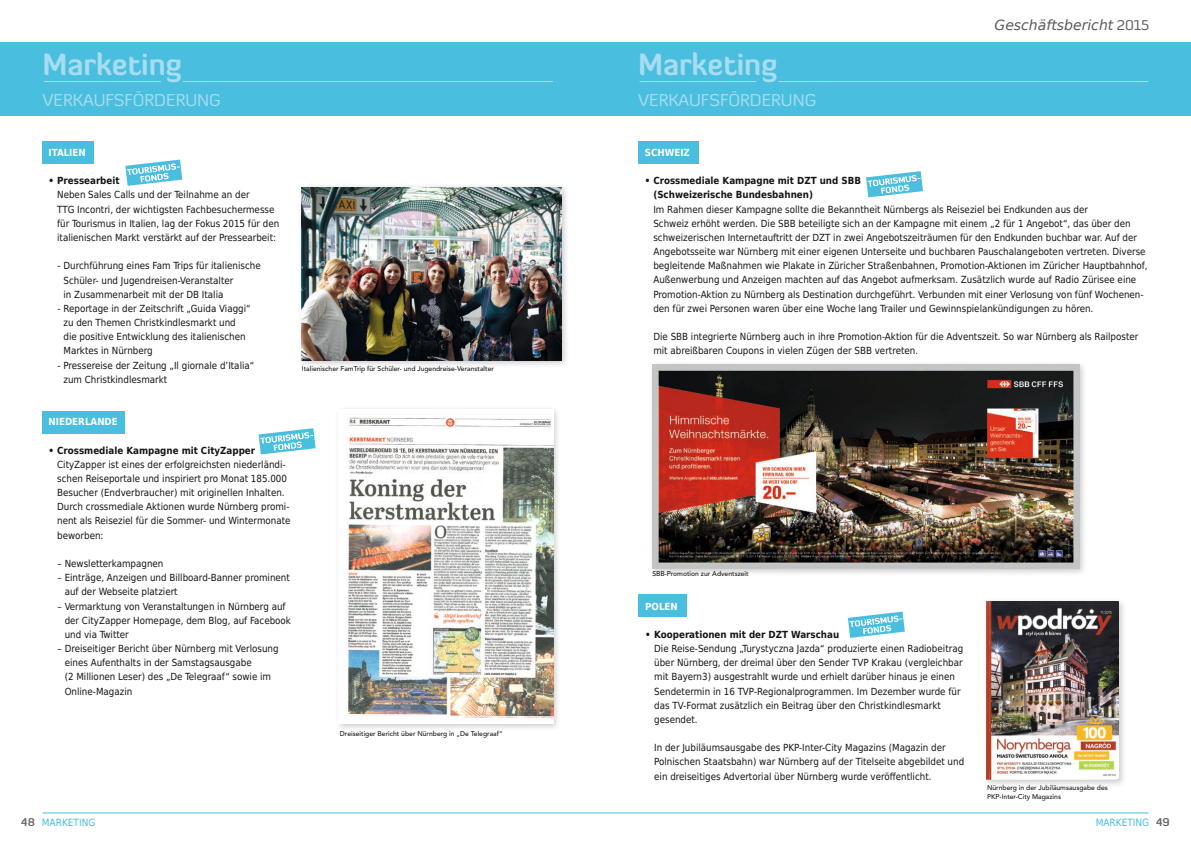
<style>
.page{position:relative;width:1191px;height:842px;background:#fff}
.page>*{position:absolute;margin:0;border:0;box-sizing:border-box;transform-origin:0 0}
.t1{font:700 30px "Diavlo";color:#a7ddf0}
.t2{font:17px "Diavlo";color:#a7ddf0}
.t3{font:italic 14px "DejaVu Sans";color:#5a5a5a}
.t4{font:10px "DejaVu Sans Condensed";color:#49bedf}
.t5{font:9.8px/14.2px "DejaVu Sans Condensed";color:#131413}
.t6{font:700 9.8px/14.2px "DejaVu Sans Condensed";color:#131413}
.t7{font:700 9.8px "DejaVu Sans Condensed";color:#fff}
.t8{font:500 6.9px/9px "Avenir";color:#131413}
.s1{font-family:"Diavlo";font-style:normal}
.s2{font-family:"Diavlo";font-weight:700;font-size:11px;color:#686867}
</style>
<div class="page">
<div style="left:43px;top:141px;width:51px;height:23px;background:#49bedf"></div>
<div style="left:43px;top:411px;width:82px;height:23px;background:#49bedf"></div>
<div style="left:638px;top:594px;width:48px;height:22px;background:#49bedf"></div>
<div style="left:638px;top:141px;width:60px;height:23px;background:#49bedf"></div>
<hr style="left:43px;top:812px;width:1105px;height:1px;background:#49bedf">
<div style="left:0;top:43px;width:1191px;height:73px;background:#49bedf"></div>
<hr style="left:639px;top:81px;width:117px;height:1px;background:#a7ddf0">
<hr style="left:44px;top:81px;width:117px;height:1px;background:#a7ddf0">
<hr style="left:778px;top:81px;width:370px;height:1px;background:#a7ddf0">
<hr style="left:183px;top:81px;width:370px;height:1px;background:#a7ddf0">
<svg style="left:125px;top:160px;width:57px;height:26px"></svg>
<svg style="left:259px;top:428px;width:56px;height:26px"></svg>
<svg style="left:866px;top:171px;width:57px;height:26px"></svg>
<svg style="left:848px;top:612px;width:57px;height:26px"></svg>
<div style="left:298px;top:183px;width:271px;height:185px;background:#131413;opacity:.22"></div>
<img style="left:302px;top:187px;width:259px;height:173px">
<div style="left:335px;top:405px;width:226px;height:327px;background:#131413;opacity:.22"></div>
<img style="left:339px;top:409px;width:214px;height:315px">
<div style="left:648px;top:361px;width:439px;height:216px;background:#131413;opacity:.22"></div>
<img style="left:652px;top:365px;width:427px;height:203px">
<div style="left:982px;top:598px;width:144px;height:190px;background:#131413;opacity:.22"></div>
<img style="left:986px;top:602px;width:132px;height:178px">
<h1 class="t1" style="left:43px;top:45px;width:141px">Marketing</h1>
<h1 class="t1" style="left:638px;top:45px;width:141px">Marketing</h1>
<h2 class="t2" style="left:43px;top:89px;width:180px">VERKAUFSFÖRDERUNG</h2>
<h2 class="t2" style="left:638px;top:89px;width:180px">VERKAUFSFÖRDERUNG</h2>
<h3 class="t3" style="left:994px;top:15px;width:156px">Geschäftsbericht <span class="s1">2015</span></h3>
<p class="t7" style="left:49px;top:144px;width:39px">ITALIEN</p>
<p class="t6" style="left:49px;top:173px;width:73px">• Pressearbeit</p>
<p class="t5" style="left:57px;top:187px;width:224px">Neben Sales Calls und der Teilnahme an der<br>TTG Incontri, der wichtigsten Fachbesuchermesse für Tourismus in Italien, lag der Fokus 2015 für den italienischen Markt verstärkt auf der Pressearbeit:</p>
<p class="t5" style="left:63px;top:258px;width:199px;text-indent:-6px">- Durchführung eines Fam Trips für italienische<br>Schüler- und Jugendreisen-Veranstalter<br>in Zusammenarbeit mit der DB Italia</p>
<p class="t5" style="left:63px;top:301px;width:189px;text-indent:-6px">- Reportage in der Zeitschrift „Guida Viaggi“ zu den Themen Christkindlesmarkt und die positive Entwicklung des italienischen Marktes in Nürnberg</p>
<p class="t5" style="left:63px;top:357px;width:192px;text-indent:-6px">- Pressereise der Zeitung „Il giornale d’Italia“ zum Christkindlesmarkt</p>
<p class="t7" style="left:49px;top:414px;width:71px">NIEDERLANDE</p>
<p class="t6" style="left:49px;top:443px;width:208px">• Crossmediale Kampagne mit CityZapper</p>
<p class="t5" style="left:57px;top:457px;width:235px">CityZapper ist eines der erfolgreichsten niederländi&shy;schen Reiseportale und inspiriert pro Monat 185.000<br>Besucher (Endverbraucher) mit originellen Inhalten.<br>Durch crossmediale Aktionen wurde Nürnberg promi&shy;nent als Reiseziel für die Sommer- und Wintermonate beworben:</p>
<p class="t5" style="left:58px;top:556px;width:107px">– Newsletterkampagnen</p>
<p class="t5" style="left:65px;top:570px;width:227px;text-indent:-7px">– Einträge, Anzeigen und Billboard-Banner prominent auf der Webseite platziert</p>
<p class="t5" style="left:65px;top:598px;width:228px;text-indent:-7px">– Vermarktung von Veranstaltungen in Nürnberg auf der CityZapper Homepage, dem Blog, auf Facebook und via Twitter</p>
<p class="t5" style="left:65px;top:641px;width:215px;text-indent:-7px">– Dreiseitiger Bericht über Nürnberg mit Verlosung eines Aufenthalts in der Samstagsausgabe<br>(2 Millionen Leser) des „De Telegraaf“ sowie im Online-Magazin</p>
<p class="t8" style="left:302px;top:364px;width:194px">Italienischer FamTrip für Schüler- und Jugendreise-Veranstalter</p>
<p class="t8" style="left:340px;top:730px;width:164px">Dreiseitiger Bericht über Nürnberg in „De Telegraaf“</p>
<p class="t7" style="left:645px;top:144px;width:47px">SCHWEIZ</p>
<p class="t6" style="left:653px;top:173px;width:209px;text-indent:-9px">• Crossmediale Kampagne mit DZT und SBB (Schweizerische Bundesbahnen)</p>
<p class="t5" style="left:653px;top:201px;width:496px">Im Rahmen dieser Kampagne sollte die Bekanntheit Nürnbergs als Reiseziel bei Endkunden aus der<br>Schweiz erhöht werden. Die SBB beteiligte sich an der Kampagne mit einem „2 für 1 Angebot“, das über den schweizerischen Internetauftritt der DZT in zwei Angebotszeiträumen für den Endkunden buchbar war. Auf der Angebotsseite war Nürnberg mit einer eigenen Unterseite und buchbaren Pauschalangeboten vertreten. Diverse begleitende Maßnahmen wie Plakate in Züricher Straßenbahnen, Promotion-Aktionen im Züricher Hauptbahnhof, Außenwerbung und Anzeigen machten auf das Angebot aufmerksam. Zusätzlich wurde auf Radio Zürisee eine Promotion-Aktion zu Nürnberg als Destination durchgeführt. Verbunden mit einer Verlosung von fünf Wochenen&shy;den für zwei Personen waren über eine Woche lang Trailer und Gewinnspielankündigungen zu hören.</p>
<p class="t5" style="left:653px;top:329px;width:486px">Die SBB integrierte Nürnberg auch in ihre Promotion-Aktion für die Adventszeit. So war Nürnberg als Railposter mit abreißbaren Coupons in vielen Zügen der SBB vertreten.</p>
<p class="t8" style="left:652px;top:569px;width:98px">SBB-Promotion zur Adventszeit</p>
<p class="t7" style="left:645px;top:598px;width:34px">POLEN</p>
<p class="t6" style="left:645px;top:627px;width:196px">• Kooperationen mit der DZT Warschau</p>
<p class="t5" style="left:654px;top:641px;width:310px">Die Reise-Sendung „Turystyczna Jazda“ produzierte einen Radiobeitrag über Nürnberg, der dreimal über den Sender TVP Krakau (vergleichbar mit Bayern3) ausgestrahlt wurde und erhielt darüber hinaus je einen Sendetermin in 16 TVP-Regionalprogrammen. Im Dezember wurde für das TV-Format zusätzlich ein Beitrag über den Christkindlesmarkt gesendet.</p>
<p class="t5" style="left:654px;top:740px;width:311px">In der Jubiläumsausgabe des PKP-Inter-City Magazins (Magazin der<br>Polnischen Staatsbahn) war Nürnberg auf der Titelseite abgebildet und ein dreiseitiges Advertorial über Nürnberg wurde veröffentlicht.</p>
<p class="t8" style="left:987px;top:783px;width:122px">Nürnberg in der Jubiläumsausgabe des<br>PKP-Inter-City Magazins</p>
<p class="t4" style="left:21px;top:815px;width:76px"><span class="s2">48</span> MARKETING</p>
<p class="t4" style="left:1095px;top:815px;width:76px">MARKETING <span class="s2">49</span></p>
</div>
